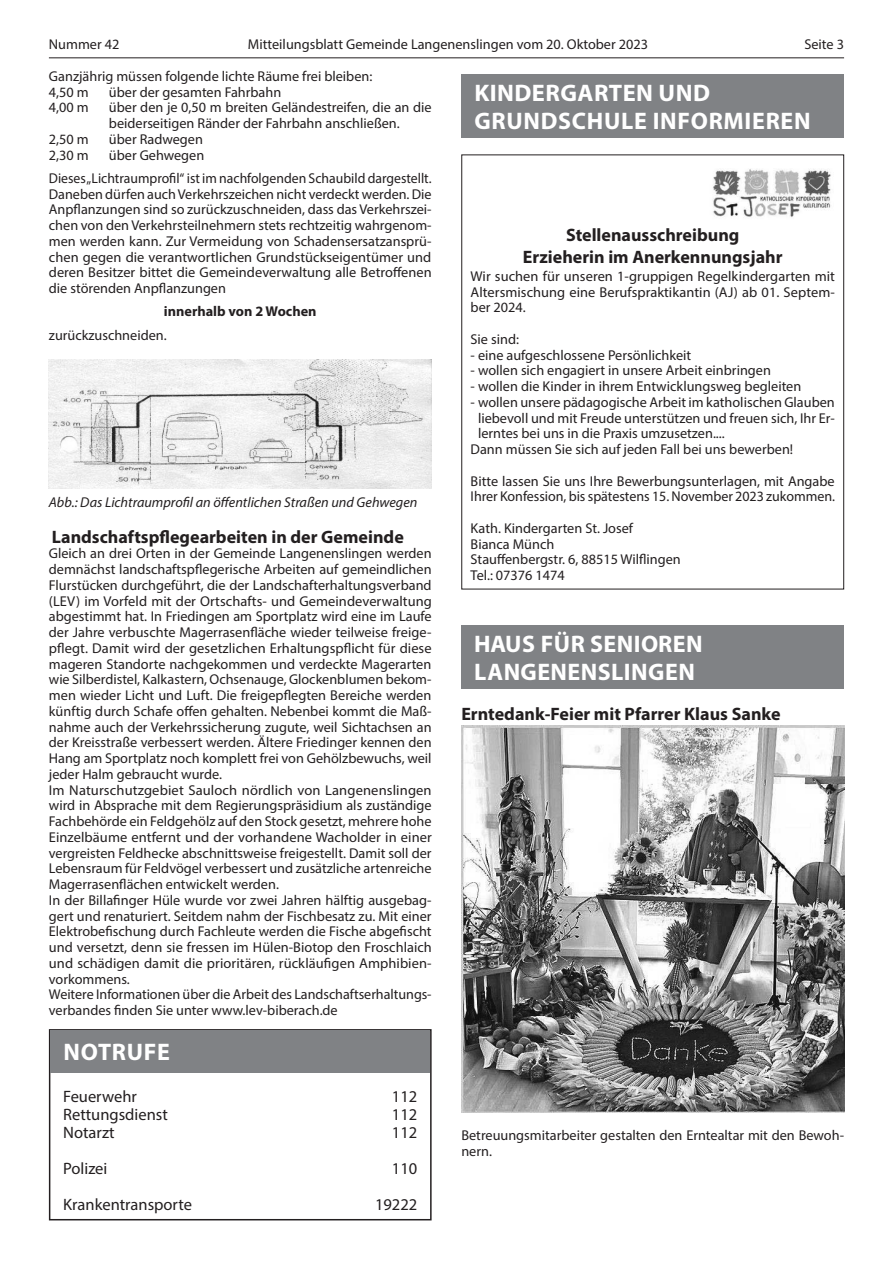
<style>
.page{position:relative;width:893px;height:1263px;background:#fff}
.page>*{position:absolute;margin:0;border:0;box-sizing:border-box;transform-origin:0 0}
.t1{font:700 24px/28.5px "Myriad Pro";letter-spacing:.02em;color:#fff}
.t2{font:700 18px/21.6px "Myriad Pro";color:#231f20;text-align:center}
.t3{font:16.5px "Myriad Pro";color:#231f20}
.t4{font:14.25px/15.8px "Myriad Pro";color:#231f20}
.t5{font:italic 14.25px "Myriad Pro";color:#231f20}
.t6{font:700 14.25px "Myriad Pro";color:#231f20}
</style>
<div class="page">
<hr style="left:49px;top:57px;width:795px;height:1px;background:#231f20">
<img style="left:49px;top:359px;width:383px;height:129px">
<div style="left:461px;top:74px;width:383px;height:64px;background:#808285"></div>
<div style="left:461px;top:625px;width:383px;height:64px;background:#808285"></div>
<img style="left:461px;top:726px;width:383px;height:387px">
<img style="left:713px;top:169px;width:118px;height:48px">
<div style="left:49px;top:1029px;width:383px;height:191px;border:2px solid #231f20"></div>
<div style="left:50px;top:1030px;width:380px;height:43px;background:#808285"></div>
<p class="t4" style="left:49px;top:36px;width:72px">Nummer 42</p>
<p class="t4" style="left:248px;top:36px;width:402px">Mitteilungsblatt Gemeinde Langenenslingen vom 20. Oktober 2023</p>
<p class="t4" style="left:804px;top:36px;width:41px">Seite 3</p>
<p class="t4" style="left:49px;top:68px;width:325px">Ganzjährig müssen folgende lichte Räume frei bleiben:<br>4,50 m</p>
<h1 class="t1" style="left:474px;top:77px;width:338px">KINDERGARTEN UND<br>GRUNDSCHULE INFORMIEREN</h1>
<p class="t4" style="left:109px;top:84px;width:174px">über der gesamten Fahrbahn</p>
<p class="t4" style="left:49px;top:99px;width:41px">4,00 m</p>
<p class="t4" style="left:109px;top:99px;width:324px">über den je 0,50 m breiten Geländestreifen, die an die beiderseitigen Ränder der Fahrbahn anschließen.</p>
<p class="t4" style="left:49px;top:131px;width:41px">2,50 m</p>
<p class="t4" style="left:109px;top:131px;width:96px">über Radwegen</p>
<p class="t4" style="left:49px;top:147px;width:41px">2,30 m</p>
<p class="t4" style="left:49px;top:143px;width:384px;line-height:23.2px;text-indent:60px">über Gehwegen<br>Dieses „Lichtraumprofil“ ist im nachfolgenden Schaubild dargestellt.</p>
<p class="t4" style="left:49px;top:186px;width:384px;text-align:justify">Daneben dürfen auch Verkehrszeichen nicht verdeckt werden. Die Anpflanzungen sind so zurückzuschneiden, dass das Verkehrszei&shy;chen von den Verkehrsteilnehmern stets rechtzeitig wahrgenom&shy;men werden kann. Zur Vermeidung von Schadensersatzansprü&shy;chen gegen die verantwortlichen Grundstückseigentümer und deren Besitzer bittet die Gemeindeverwaltung alle Betroffenen die störenden Anpflanzungen</p>
<p class="t6" style="left:164px;top:302px;width:154px">innerhalb von 2 Wochen</p>
<p class="t4" style="left:49px;top:327px;width:119px">zurückzuschneiden.</p>
<p class="t2" style="left:523px;top:224px;width:261px">Stellenausschreibung<br>Erzieherin im Anerkennungsjahr</p>
<p class="t4" style="left:471px;top:268px;width:366px;text-align:justify">Wir suchen für unseren 1-gruppigen Regelkindergarten mit Altersmischung eine Berufspraktikantin (AJ) ab 01. Septem&shy;ber 2024.</p>
<p class="t4" style="left:471px;top:331px;width:50px">Sie sind:</p>
<p class="t4" style="left:471px;top:347px;width:222px">- eine aufgeschlossene Persönlichkeit</p>
<p class="t4" style="left:471px;top:362px;width:302px">- wollen sich engagiert in unsere Arbeit einbringen</p>
<p class="t4" style="left:471px;top:378px;width:332px">- wollen die Kinder in ihrem Entwicklungsweg begleiten</p>
<p class="t4" style="left:471px;top:394px;width:366px">- wollen unsere pädagogische Arbeit im katholischen Glauben</p>
<p class="t4" style="left:478px;top:410px;width:358px">liebevoll und mit Freude unterstützen und freuen sich, Ihr Er-</p>
<p class="t4" style="left:478px;top:425px;width:248px">lerntes bei uns in die Praxis umzusetzen....</p>
<p class="t4" style="left:471px;top:441px;width:324px">Dann müssen Sie sich auf jeden Fall bei uns bewerben!</p>
<p class="t4" style="left:471px;top:473px;width:366px">Bitte lassen Sie uns Ihre Bewerbungsunterlagen, mit Angabe<br>Ihrer Konfession, bis spätestens 15. November 2023 zukommen.</p>
<p class="t4" style="left:471px;top:520px;width:212px">Kath. Kindergarten St. Josef<br>Bianca Münch<br>Stauffenbergstr. 6, 88515 Wilflingen<br>Tel.: 07376 1474</p>
<p class="t5" style="left:49px;top:494px;width:370px">Abb.: Das Lichtraumprofil an öffentlichen Straßen und Gehwegen</p>
<p class="t2" style="left:52px;top:525px;width:353px">Landschaftspflegearbeiten in der Gemeinde</p>
<p class="t4" style="left:49px;top:545px;width:384px">Gleich an drei Orten in der Gemeinde Langenenslingen werden demnächst landschaftspflegerische Arbeiten auf gemeindlichen Flurstücken durchgeführt, die der Landschafterhaltungsverband (LEV) im Vorfeld mit der Ortschafts- und Gemeindeverwaltung abgestimmt hat. In Friedingen am Sportplatz wird eine im Laufe der Jahre verbuschte Magerrasenfläche wieder teilweise freige&shy;pflegt. Damit wird der gesetzlichen Erhaltungspflicht für diese mageren Standorte nachgekommen und verdeckte Magerarten wie Silberdistel, Kalkastern, Ochsenauge, Glockenblumen bekom&shy;men wieder Licht und Luft. Die freigepflegten Bereiche werden künftig durch Schafe offen gehalten. Nebenbei kommt die Maß&shy;nahme auch der Verkehrssicherung zugute, weil Sichtachsen an der Kreisstraße verbessert werden. Ältere Friedinger kennen den Hang am Sportplatz noch komplett frei von Gehölzbewuchs, weil jeder Halm gebraucht wurde.<br>Im Naturschutzgebiet Sauloch nördlich von Langenenslingen wird in Absprache mit dem Regierungspräsidium als zuständige Fachbehörde ein Feldgehölz auf den Stock gesetzt, mehrere hohe Einzelbäume entfernt und der vorhandene Wacholder in einer vergreisten Feldhecke abschnittsweise freigestellt. Damit soll der Lebensraum für Feldvögel verbessert und zusätzliche artenreiche Magerrasenflächen entwickelt werden.<br>In der Billafinger Hüle wurde vor zwei Jahren hälftig ausgebag&shy;gert und renaturiert. Seitdem nahm der Fischbesatz zu. Mit einer Elektrobefischung durch Fachleute werden die Fische abgefischt und versetzt, denn sie fressen im Hülen-Biotop den Froschlaich und schädigen damit die prioritären, rückläufigen Amphibien&shy;vorkommens.<br>Weitere Informationen über die Arbeit des Landschaftserhaltungs&shy;verbandes finden Sie unter www.lev-biberach.de</p>
<h1 class="t1" style="left:474px;top:628px;width:230px">HAUS FÜR SENIOREN<br>LANGENENSLINGEN</h1>
<p class="t2" style="left:461px;top:702px;width:321px">Erntedank-Feier mit Pfarrer Klaus Sanke</p>
<h1 class="t1" style="left:63px;top:1037px;width:108px">NOTRUFE</h1>
<p class="t3" style="left:63px;top:1086px;width:75px">Feuerwehr</p>
<p class="t3" style="left:392px;top:1086px;width:27px">112</p>
<p class="t3" style="left:63px;top:1104px;width:106px">Rettungsdienst</p>
<p class="t3" style="left:392px;top:1104px;width:27px">112</p>
<p class="t3" style="left:63px;top:1122px;width:53px">Notarzt</p>
<p class="t3" style="left:392px;top:1122px;width:27px">112</p>
<p class="t3" style="left:63px;top:1158px;width:46px">Polizei</p>
<p class="t3" style="left:392px;top:1158px;width:27px">110</p>
<p class="t3" style="left:63px;top:1194px;width:130px">Krankentransporte</p>
<p class="t3" style="left:375px;top:1194px;width:44px">19222</p>
<p class="t4" style="left:461px;top:1127px;width:384px">Betreuungsmitarbeiter gestalten den Erntealtar mit den Bewoh&shy;nern.</p>
</div>
